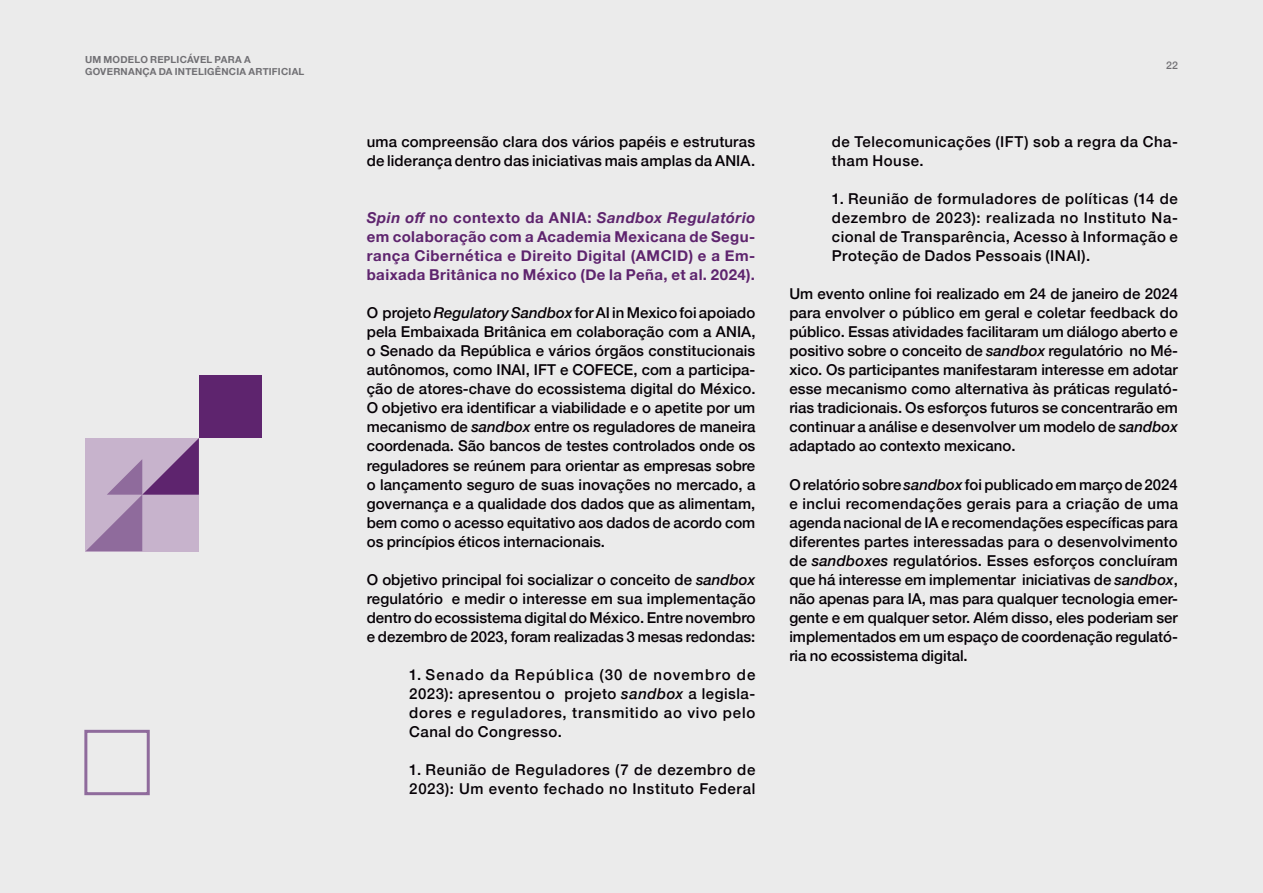
<style>
.page{position:relative;width:1263px;height:893px;background:#ebebeb}
.page>*{position:absolute;margin:0;border:0;box-sizing:border-box;transform-origin:0 0}
.t1{font:500 15px/19px "Helvetica Neue";letter-spacing:.01em;color:#050005;text-align:justify}
.t2{font:700 15px/19px "Helvetica Neue";letter-spacing:.03em;color:#5e246e;text-align:justify}
.t3{font:500 15px/19px "Helvetica Neue";letter-spacing:.045em;color:#050005}
.t4{font:500 15px/19px "Helvetica Neue";letter-spacing:.035em;color:#050005}
.t5{font:500 10.5px "Helvetica Neue";color:#717074}
.t6{font:700 9.75px/11.7px "Helvetica Neue";letter-spacing:.025em;color:#717074}
.s1{font-style:italic}
</style>
<div class="page">
<svg style="left:86px;top:438px;width:113px;height:113px"></svg>
<div style="left:199px;top:375px;width:63px;height:63px;background:#5e246e"></div>
<div style="left:84px;top:730px;width:66px;height:65px;border:3px solid #8f6b9c"></div>
<p class="t6" style="left:85px;top:54px;width:221px">UM MODELO REPLICÁVEL PARA A<br>GOVERNANÇA DA INTELIGÊNCIA ARTIFICIAL</p>
<p class="t5" style="left:1166px;top:57px;width:13px">22</p>
<p class="t1" style="left:367px;top:131px;width:390px">uma compreensão clara dos vários papéis e estruturas de liderança dentro das iniciativas mais amplas da ANIA.</p>
<p class="t2" style="left:367px;top:208px;width:390px"><span class="s1">Spin off</span> no contexto da ANIA: <span class="s1">Sandbox Regulatório </span>em colaboração com a Academia Mexicana de Segu&shy;rança Cibernética e Direito Digital (AMCID) e a Em&shy;baixada Britânica no México (De la Peña, et al. 2024).</p>
<p class="t1" style="left:367px;top:302px;width:390px">O projeto <span class="s1">Regulatory Sandbox</span> for AI in Mexico foi apoiado pela Embaixada Britânica em colaboração com a ANIA, o Senado da República e vários órgãos constitucionais autônomos, como INAI, IFT e COFECE, com a participa&shy;ção de atores-chave do ecossistema digital do México.<br>O objetivo era identificar a viabilidade e o apetite por um mecanismo de <span class="s1">sandbox</span> entre os reguladores de maneira coordenada. São bancos de testes controlados onde os reguladores se reúnem para orientar as empresas sobre o lançamento seguro de suas inovações no mercado, a governança e a qualidade dos dados que as alimentam, bem como o acesso equitativo aos dados de acordo com os princípios éticos internacionais.</p>
<p class="t1" style="left:367px;top:569px;width:390px">O objetivo principal foi socializar o conceito de <span class="s1">sandbox </span>regulatório e medir o interesse em sua implementação dentro do ecossistema digital do México. Entre novembro e dezembro de 2023, foram realizadas 3 mesas redondas:</p>
<p class="t1" style="left:409px;top:664px;width:348px">1. Senado da República (30 de novembro de 2023): apresentou o projeto <span class="s1">sandbox</span> a legisla&shy;dores e reguladores, transmitido ao vivo pelo Canal do Congresso.</p>
<p class="t3" style="left:409px;top:759px;width:348px">1. Reunião de Reguladores (7 de dezembro de<br>2023): Um evento fechado no Instituto Federal</p>
<p class="t4" style="left:832px;top:131px;width:348px">de Telecomunicações (IFT) sob a regra da Cha&shy;tham House.</p>
<p class="t1" style="left:832px;top:188px;width:348px">1. Reunião de formuladores de políticas (14 de dezembro de 2023): realizada no Instituto Na&shy;cional de Transparência, Acesso à Informação e Proteção de Dados Pessoais (INAI).</p>
<p class="t1" style="left:789px;top:283px;width:390px">Um evento online foi realizado em 24 de janeiro de 2024 para envolver o público em geral e coletar feedback do público. Essas atividades facilitaram um diálogo aberto e positivo sobre o conceito de <span class="s1">sandbox</span> regulatório no Mé&shy;xico. Os participantes manifestaram interesse em adotar esse mecanismo como alternativa às práticas regulató&shy;rias tradicionais. Os esforços futuros se concentrarão em continuar a análise e desenvolver um modelo de <span class="s1">sandbox </span>adaptado ao contexto mexicano.</p>
<p class="t1" style="left:789px;top:473px;width:390px">O relatório sobre <span class="s1">sandbox</span> foi publicado em março de 2024 e inclui recomendações gerais para a criação de uma agenda nacional de IA e recomendações específicas para diferentes partes interessadas para o desenvolvimento de <span class="s1">sandboxes</span> regulatórios. Esses esforços concluíram que há interesse em implementar iniciativas de <span class="s1">sandbox</span>, não apenas para IA, mas para qualquer tecnologia emer&shy;gente e em qualquer setor. Além disso, eles poderiam ser implementados em um espaço de coordenação regulató&shy;ria no ecossistema digital.</p>
</div>
